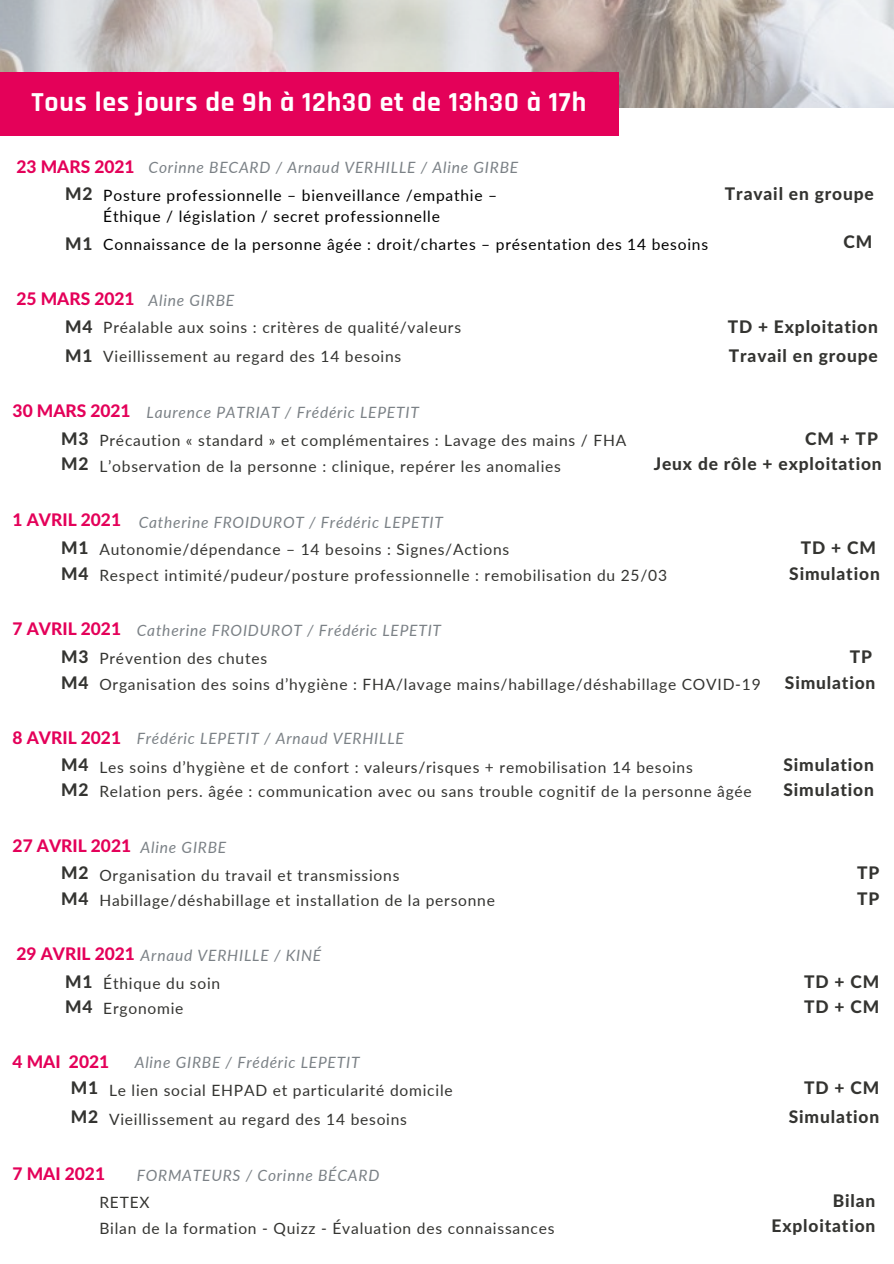
<style>
.page{position:relative;width:894px;height:1264px;background:#fff}
.page>*{position:absolute;margin:0;border:0;box-sizing:border-box;transform-origin:0 0}
.t1{font:700 27.75px "Rajdhani";letter-spacing:.03em;color:#fff}
.t2{font:800 17.4px "Lato Latin";letter-spacing:.05em;color:#343431}
.t3{font:800 17.4px "Lato Latin";color:#e40159}
.t4{font:15.6px "Lato";letter-spacing:.05em;color:#343431}
.t5{font:italic 15.6px "Lato";letter-spacing:.05em;color:#7b8186}
.t6{font:15.6px "Lato";letter-spacing:.05em;color:#000}
</style>
<div class="page">
<img style="left:0;top:0;width:893px;height:107px">
<div style="left:0;top:72px;width:618px;height:63px;background:#e40159"></div>
<p class="t1" style="left:31px;top:85px;width:556px">Tous les jours de 9h à 12h30 et de 13h30 à 17h</p>
<p class="t3" style="left:17px;top:159px;width:119px">23 MARS 2021</p>
<p class="t6" style="left:103px;top:185px;width:395px">Posture professionnelle – bienveillance /empathie –</p>
<p class="t6" style="left:103px;top:207px;width:338px">Éthique / législation / secret professionnelle</p>
<p class="t5" style="left:148px;top:158px;width:371px">Corinne BECARD / Arnaud VERHILLE / Aline GIRBE</p>
<p class="t2" style="left:65px;top:186px;width:29px">M2</p>
<p class="t2" style="left:65px;top:236px;width:29px">M1</p>
<p class="t6" style="left:103px;top:234px;width:606px">Connaissance de la personne âgée : droit/chartes – présentation des 14 besoins</p>
<p class="t3" style="left:17px;top:291px;width:119px">25 MARS 2021</p>
<p class="t2" style="left:65px;top:319px;width:29px">M4</p>
<p class="t4" style="left:103px;top:318px;width:359px">Préalable aux soins : critères de qualité/valeurs</p>
<p class="t2" style="left:65px;top:348px;width:29px">M1</p>
<p class="t4" style="left:103px;top:347px;width:299px">Vieillissement au regard des 14 besoins</p>
<p class="t5" style="left:148px;top:290px;width:87px">Aline GIRBE</p>
<p class="t3" style="left:13px;top:403px;width:119px">30 MARS 2021</p>
<p class="t5" style="left:146px;top:403px;width:274px">Laurence PATRIAT / Frédéric LEPETIT</p>
<p class="t2" style="left:724px;top:186px;width:150px">Travail en groupe</p>
<p class="t2" style="left:843px;top:233px;width:30px">CM</p>
<p class="t2" style="left:727px;top:319px;width:152px">TD + Exploitation</p>
<p class="t2" style="left:728px;top:348px;width:150px">Travail en groupe</p>
<p class="t2" style="left:61px;top:430px;width:29px">M3</p>
<p class="t4" style="left:99px;top:430px;width:528px">Précaution « standard » et complémentaires : Lavage des mains / FHA</p>
<p class="t2" style="left:804px;top:430px;width:74px">CM + TP</p>
<p class="t2" style="left:653px;top:456px;width:229px">Jeux de rôle + exploitation</p>
<p class="t2" style="left:61px;top:456px;width:29px">M2</p>
<p class="t4" style="left:99px;top:456px;width:463px">L’observation de la personne : clinique, repérer les anomalies</p>
<p class="t3" style="left:13px;top:512px;width:110px">1 AVRIL 2021</p>
<p class="t2" style="left:61px;top:540px;width:29px">M1</p>
<p class="t4" style="left:99px;top:539px;width:411px">Autonomie/dépendance – 14 besoins : Signes/Actions</p>
<p class="t2" style="left:61px;top:565px;width:29px">M4</p>
<p class="t4" style="left:99px;top:565px;width:569px">Respect intimité/pudeur/posture professionnelle : remobilisation du 25/03</p>
<p class="t5" style="left:139px;top:512px;width:306px">Catherine FROIDUROT / Frédéric LEPETIT</p>
<p class="t3" style="left:13px;top:621px;width:110px">7 AVRIL 2021</p>
<p class="t2" style="left:61px;top:648px;width:29px">M3</p>
<p class="t4" style="left:99px;top:648px;width:169px">Prévention des chutes</p>
<p class="t2" style="left:61px;top:675px;width:29px">M4</p>
<p class="t4" style="left:99px;top:674px;width:662px">Organisation des soins d’hygiène : FHA/lavage mains/habillage/déshabillage COVID-19</p>
<p class="t5" style="left:137px;top:621px;width:306px">Catherine FROIDUROT / Frédéric LEPETIT</p>
<p class="t3" style="left:13px;top:729px;width:110px">8 AVRIL 2021</p>
<p class="t2" style="left:61px;top:757px;width:29px">M4</p>
<p class="t4" style="left:99px;top:757px;width:594px">Les soins d’hygiène et de confort : valeurs/risques + remobilisation 14 besoins</p>
<p class="t2" style="left:61px;top:782px;width:29px">M2</p>
<p class="t4" style="left:99px;top:781px;width:653px">Relation pers. âgée : communication avec ou sans trouble cognitif de la personne âgée</p>
<p class="t5" style="left:137px;top:728px;width:269px">Frédéric LEPETIT / Arnaud VERHILLE</p>
<p class="t3" style="left:13px;top:837px;width:120px">27 AVRIL 2021</p>
<p class="t2" style="left:61px;top:865px;width:29px">M2</p>
<p class="t4" style="left:99px;top:865px;width:301px">Organisation du travail et transmissions</p>
<p class="t2" style="left:61px;top:890px;width:29px">M4</p>
<p class="t4" style="left:99px;top:890px;width:397px">Habillage/déshabillage et installation de la personne</p>
<p class="t5" style="left:141px;top:837px;width:87px">Aline GIRBE</p>
<p class="t5" style="left:141px;top:945px;width:182px">Arnaud VERHILLE / KINÉ</p>
<p class="t3" style="left:17px;top:946px;width:120px">29 AVRIL 2021</p>
<p class="t2" style="left:65px;top:973px;width:29px">M1</p>
<p class="t4" style="left:103px;top:973px;width:118px">Éthique du soin</p>
<p class="t2" style="left:65px;top:998px;width:29px">M4</p>
<p class="t4" style="left:103px;top:998px;width:82px">Ergonomie</p>
<p class="t3" style="left:13px;top:1053px;width:98px">4 MAI 2021</p>
<p class="t5" style="left:135px;top:1052px;width:226px">Aline GIRBE / Frédéric LEPETIT</p>
<p class="t2" style="left:71px;top:1080px;width:29px">M1</p>
<p class="t4" style="left:109px;top:1080px;width:345px">Le lien social EHPAD et particularité domicile</p>
<p class="t2" style="left:71px;top:1109px;width:29px">M2</p>
<p class="t4" style="left:109px;top:1109px;width:299px">Vieillissement au regard des 14 besoins</p>
<p class="t2" style="left:800px;top:540px;width:77px">TD + CM</p>
<p class="t2" style="left:789px;top:565px;width:92px">Simulation</p>
<p class="t2" style="left:849px;top:648px;width:24px">TP</p>
<p class="t2" style="left:784px;top:675px;width:92px">Simulation</p>
<p class="t2" style="left:783px;top:757px;width:92px">Simulation</p>
<p class="t2" style="left:783px;top:782px;width:92px">Simulation</p>
<p class="t2" style="left:856px;top:865px;width:24px">TP</p>
<p class="t2" style="left:856px;top:890px;width:24px">TP</p>
<p class="t2" style="left:804px;top:973px;width:77px">TD + CM</p>
<p class="t2" style="left:804px;top:998px;width:77px">TD + CM</p>
<p class="t2" style="left:804px;top:1080px;width:77px">TD + CM</p>
<p class="t2" style="left:788px;top:1109px;width:92px">Simulation</p>
<p class="t5" style="left:137px;top:1165px;width:244px">FORMATEURS / Corinne BÉCARD</p>
<p class="t3" style="left:13px;top:1165px;width:94px">7 MAI 2021</p>
<p class="t4" style="left:99px;top:1192px;width:52px">RETEX</p>
<p class="t4" style="left:99px;top:1218px;width:456px">Bilan de la formation - Quizz - Évaluation des connaissances</p>
<p class="t2" style="left:832px;top:1193px;width:44px">Bilan</p>
<p class="t2" style="left:771px;top:1218px;width:105px">Exploitation</p>
</div>
